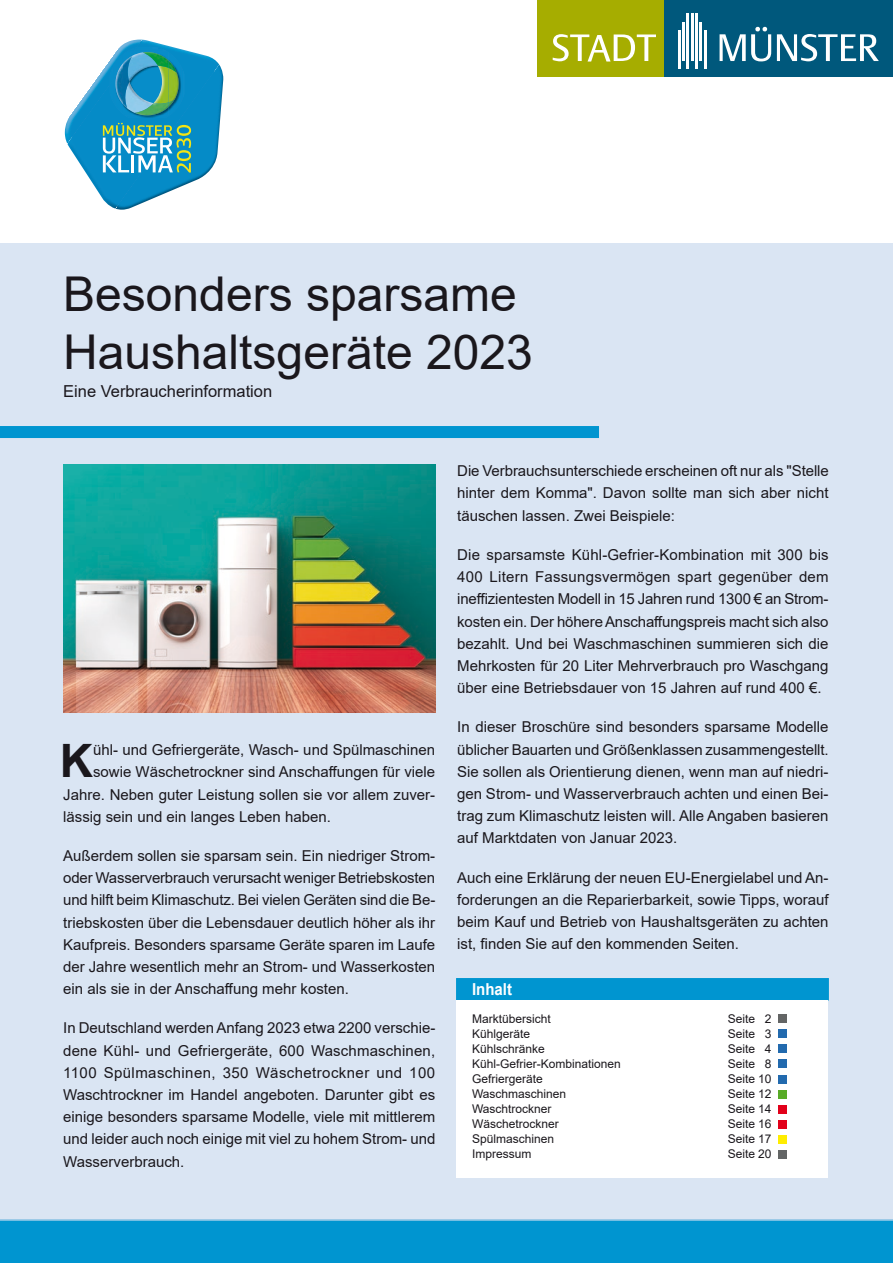
<style>
.page{position:relative;width:893px;height:1263px;background:#fff}
.page>*{position:absolute;margin:0;border:0;box-sizing:border-box;transform-origin:0 0}
.t1{font:48px/57.6px "Arial";color:#1a171c}
.t2{font:700 46.05px "Arial";color:#1a171c}
.t3{font:16.5px "Arial";color:#1a171c}
.t4{font:700 16.5px "Arial";color:#fff;scale:.91 1}
.t5{font:15px/22.2px "Arial";color:#1a171c;text-align:justify}
.t6{font:12px "Arial";color:#1a171c}
</style>
<div class="page">
<div style="left:0;top:243px;width:893px;height:977px;background:#dae5f3"></div>
<div style="left:0;top:1219px;width:893px;height:44px;background:#0095d0"></div>
<div style="left:0;top:426px;width:599px;height:12px;background:#0095d0"></div>
<div style="left:456px;top:978px;width:373px;height:22px;background:#0095d0"></div>
<div style="left:537px;top:0;width:128px;height:77px;background:#a6ad00"></div>
<div style="left:665px;top:0;width:228px;height:77px;background:#00587c"></div>
<hr style="left:678px;top:30px;width:2px;height:39px;background:#fff">
<hr style="left:682px;top:22px;width:3px;height:39px;background:#fff">
<hr style="left:686px;top:13px;width:3px;height:56px;background:#fff">
<hr style="left:691px;top:13px;width:2px;height:48px;background:#fff">
<hr style="left:695px;top:13px;width:3px;height:56px;background:#fff">
<hr style="left:699px;top:22px;width:3px;height:39px;background:#fff">
<hr style="left:704px;top:30px;width:2px;height:39px;background:#fff">
<svg style="left:553px;top:34px;width:103px;height:28px"></svg>
<svg style="left:720px;top:27px;width:51px;height:34px"></svg>
<svg style="left:777px;top:34px;width:102px;height:27px"></svg>
<img style="left:117px;top:65px;width:106px;height:145px">
<img style="left:112px;top:40px;width:107px;height:169px">
<svg style="left:65px;top:41px;width:149px;height:166px"></svg>
<div style="left:456px;top:1000px;width:372px;height:178px;background:#fff"></div>
<div style="left:778px;top:1014px;width:9px;height:9px;background:#636565"></div>
<div style="left:778px;top:1029px;width:9px;height:9px;background:#226aae"></div>
<div style="left:778px;top:1044px;width:9px;height:9px;background:#226aae"></div>
<div style="left:778px;top:1059px;width:9px;height:9px;background:#226aae"></div>
<div style="left:778px;top:1074px;width:9px;height:9px;background:#226aae"></div>
<div style="left:778px;top:1089px;width:9px;height:9px;background:#58ab27"></div>
<div style="left:778px;top:1104px;width:9px;height:9px;background:#e2001a"></div>
<div style="left:778px;top:1119px;width:9px;height:9px;background:#e2001a"></div>
<div style="left:778px;top:1134px;width:9px;height:9px;background:#ffed00"></div>
<div style="left:778px;top:1149px;width:9px;height:9px;background:#636565"></div>
<img style="left:64px;top:465px;width:372px;height:248px">
<h1 class="t1" style="left:63px;top:265px;width:471px">Besonders sparsame<br>Haushaltsgeräte 2023</h1>
<p class="t3" style="left:63px;top:380px;width:211px">Eine Verbraucherinformation</p>
<h2 class="t2" style="left:60px;top:729px;width:35px">K</h2>
<p class="t5" style="left:93px;top:739px;width:344px">ühl- und Gefriergeräte, Wasch- und Spülmaschinen</p>
<p class="t5" style="left:93px;top:761px;width:344px">sowie Wäschetrockner sind Anschaffungen für viele</p>
<p class="t5" style="left:63px;top:783px;width:374px">Jahre. Neben guter Leistung sollen sie vor allem zuver-</p>
<p class="t5" style="left:63px;top:805px;width:269px">lässig sein und ein langes Leben haben.</p>
<p class="t5" style="left:63px;top:844px;width:374px">Außerdem sollen sie sparsam sein. Ein niedriger Strom&shy;oder Wasserverbrauch verursacht weniger Betriebskosten und hilft beim Klimaschutz. Bei vielen Geräten sind die Be&shy;triebskosten über die Lebensdauer deutlich höher als ihr Kaufpreis. Besonders sparsame Geräte sparen im Laufe der Jahre wesentlich mehr an Strom- und Wasserkosten ein als sie in der Anschaffung mehr kosten.</p>
<p class="t5" style="left:63px;top:1017px;width:374px">In Deutschland werden Anfang 2023 etwa 2200 verschie&shy;dene Kühl- und Gefriergeräte, 600 Waschmaschinen, 1100 Spülmaschinen, 350 Wäschetrockner und 100<br>Waschtrockner im Handel angeboten. Darunter gibt es einige besonders sparsame Modelle, viele mit mittlerem und leider auch noch einige mit viel zu hohem Strom- und Wasserverbrauch.</p>
<p class="t5" style="left:457px;top:460px;width:373px">Die Verbrauchsunterschiede erscheinen oft nur als "Stelle hinter dem Komma". Davon sollte man sich aber nicht täuschen lassen. Zwei Beispiele:</p>
<p class="t5" style="left:457px;top:543px;width:373px">Die sparsamste Kühl-Gefrier-Kombination mit 300 bis 400 Litern Fassungsvermögen spart gegenüber dem ineffizientesten Modell in 15 Jahren rund 1300 € an Strom&shy;kosten ein. Der höhere Anschaffungspreis macht sich also bezahlt. Und bei Waschmaschinen summieren sich die Mehrkosten für 20 Liter Mehrverbrauch pro Waschgang über eine Betriebsdauer von 15 Jahren auf rund 400 €.</p>
<p class="t5" style="left:457px;top:716px;width:373px">In dieser Broschüre sind besonders sparsame Modelle üblicher Bauarten und Größenklassen zusammengestellt.<br>Sie sollen als Orientierung dienen, wenn man auf niedri&shy;gen Strom- und Wasserverbrauch achten und einen Bei&shy;trag zum Klimaschutz leisten will. Alle Angaben basieren auf Marktdaten von Januar 2023.</p>
<p class="t5" style="left:457px;top:866px;width:373px">Auch eine Erklärung der neuen EU-Energielabel und An&shy;forderungen an die Reparierbarkeit, sowie Tipps, worauf beim Kauf und Betrieb von Haushaltsgeräten zu achten ist, finden Sie auf den kommenden Seiten.</p>
<p class="t4" style="left:472px;top:977px;width:45px">Inhalt</p>
<p class="t6" style="left:472px;top:1011px;width:80px">Marktübersicht</p>
<p class="t6" style="left:728px;top:1011px;width:45px">Seite 2</p>
<p class="t6" style="left:472px;top:1026px;width:60px">Kühlgeräte</p>
<p class="t6" style="left:728px;top:1026px;width:45px">Seite 3</p>
<p class="t6" style="left:472px;top:1041px;width:74px">Kühlschränke</p>
<p class="t6" style="left:728px;top:1041px;width:45px">Seite 4</p>
<p class="t6" style="left:472px;top:1056px;width:150px">Kühl-Gefrier-Kombinationen</p>
<p class="t6" style="left:728px;top:1056px;width:45px">Seite 8</p>
<p class="t6" style="left:472px;top:1071px;width:72px">Gefriergeräte</p>
<p class="t6" style="left:728px;top:1071px;width:45px">Seite 10</p>
<p class="t6" style="left:472px;top:1086px;width:96px">Waschmaschinen</p>
<p class="t6" style="left:728px;top:1086px;width:45px">Seite 12</p>
<p class="t6" style="left:472px;top:1101px;width:81px">Waschtrockner</p>
<p class="t6" style="left:728px;top:1101px;width:45px">Seite 14</p>
<p class="t6" style="left:472px;top:1116px;width:88px">Wäschetrockner</p>
<p class="t6" style="left:728px;top:1116px;width:45px">Seite 16</p>
<p class="t6" style="left:472px;top:1131px;width:84px">Spülmaschinen</p>
<p class="t6" style="left:728px;top:1131px;width:45px">Seite 17</p>
<p class="t6" style="left:472px;top:1146px;width:61px">Impressum</p>
<p class="t6" style="left:728px;top:1146px;width:45px">Seite 20</p>
</div>
